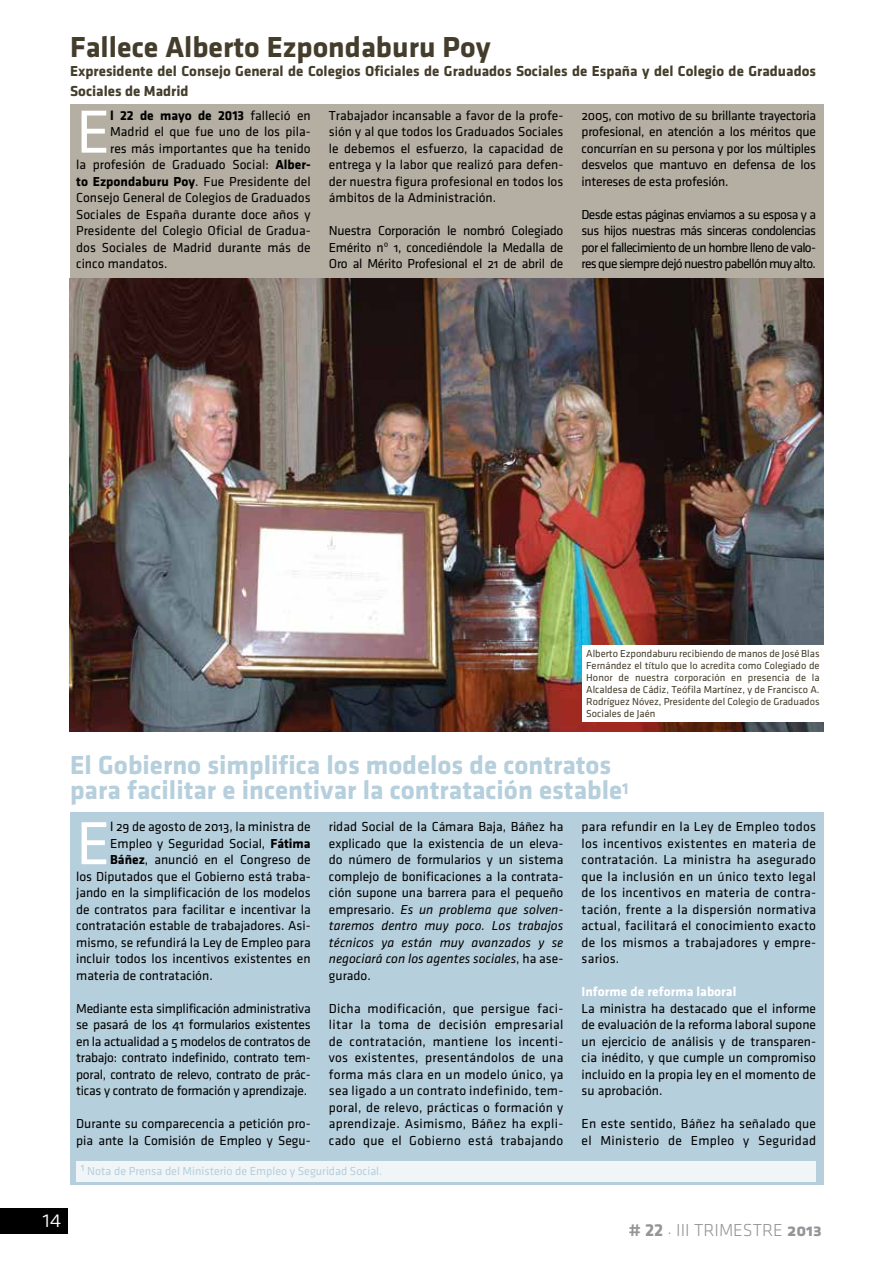
<style>
.page{position:relative;width:893px;height:1263px;background:#fff}
.page>*{position:absolute;margin:0;border:0;box-sizing:border-box;transform-origin:0 0}
.t1{font:63px "Klavika Regular OSF";color:#fff}
.t2{font:700 30px "Klavika";color:#443d2b}
.t3{font:700 27px/25.5px "Klavika";color:#b6cfdc}
.t4{font:24px "Klavika Light Caps SC";color:#fff}
.t5{font:18px "Klavika Light Caps SC";color:#939598}
.t6{font:700 15px/19.5px "Klavika";color:#443d2b}
.t7{font:13.5px/16.5px "Klavika Regular OSF";color:#000;text-align:justify}
.t8{font:italic 13.5px/16.5px "Klavika";color:#000;text-align:justify}
.t9{font:700 13.5px "Klavika";color:#000}
.t10{font:700 13.5px "Klavika";color:#fff}
.t11{font:12px "Klavika Regular OSF";color:#b6cfdc}
.t12{font:10.5px/12px "Klavika Regular OSF";color:#443d2b;text-align:justify}
.s1{font-family:"Klavika Regular OSF";font-weight:400}
.s2{font-family:"Klavika";font-weight:700}
.s3{font-family:"Klavika Regular OSF";font-style:normal}
.s4{font-family:"Klavika Bold Caps SC"}
</style>
<div class="page">
<div style="left:0;top:1208px;width:67px;height:25px;background:#000"></div>
<div style="left:70px;top:104px;width:753px;height:599px;background:#b4aea3"></div>
<div style="left:70px;top:812px;width:753px;height:373px;background:#b6cfdc"></div>
<img style="left:70px;top:278px;width:753px;height:453px">
<div style="left:76px;top:1161px;width:740px;height:20px;background:#f0f5f8"></div>
<div style="left:582px;top:645px;width:242px;height:77px;background:#fff"></div>
<h2 class="t2" style="left:70px;top:30px;width:422px">Fallece Alberto Ezpondaburu Poy</h2>
<p class="t6" style="left:70px;top:62px;width:747px">Expresidente del Consejo General de Colegios Oficiales de Graduados Sociales de España y del Colegio de Graduados<br>Sociales de Madrid</p>
<h1 class="t1" style="left:76px;top:99px;width:36px">E</h1>
<p class="t9" style="left:110px;top:108px;width:202px">l 22 de mayo de 2013 <span class="s1">falleció en</span></p>
<p class="t7" style="left:110px;top:124px;width:202px">Madrid el que fue uno de los pila-</p>
<p class="t7" style="left:110px;top:140px;width:202px">res más importantes que ha tenido</p>
<p class="t7" style="left:76px;top:157px;width:236px">la profesión de Graduado Social: <span class="s2">Alber-</span></p>
<p class="t7" style="left:76px;top:173px;width:236px"><span class="s2">to Ezpondaburu Poy</span>. Fue Presidente del</p>
<p class="t7" style="left:76px;top:190px;width:236px">Consejo General de Colegios de Graduados</p>
<p class="t7" style="left:76px;top:206px;width:236px">Sociales de España durante doce años y</p>
<p class="t7" style="left:76px;top:223px;width:236px">Presidente del Colegio Oficial de Gradua-</p>
<p class="t7" style="left:76px;top:239px;width:236px">dos Sociales de Madrid durante más de</p>
<p class="t7" style="left:76px;top:256px;width:93px">cinco mandatos.</p>
<p class="t7" style="left:329px;top:107px;width:236px">Trabajador incansable a favor de la profe&shy;sión y al que todos los Graduados Sociales le debemos el esfuerzo, la capacidad de entrega y la labor que realizó para defen&shy;der nuestra figura profesional en todos los ámbitos de la Administración.</p>
<p class="t7" style="left:329px;top:222px;width:236px">Nuestra Corporación le nombró Colegiado Emérito nº 1, concediéndole la Medalla de Oro al Mérito Profesional el 21 de abril de</p>
<p class="t7" style="left:582px;top:107px;width:236px">2005, con motivo de su brillante trayectoria profesional, en atención a los méritos que concurrían en su persona y por los múltiples desvelos que mantuvo en defensa de los intereses de esta profesión.</p>
<p class="t7" style="left:582px;top:206px;width:236px">Desde estas páginas enviamos a su esposa y a sus hijos nuestras más sinceras condolencias por el fallecimiento de un hombre lleno de valo&shy;res que siempre dejó nuestro pabellón muy alto.</p>
<p class="t12" style="left:586px;top:648px;width:235px">Alberto Ezpondaburu recibiendo de manos de José Blas Fernández el título que lo acredita como Colegiado de Honor de nuestra corporación en presencia de la Alcaldesa de Cádiz, Teófila Martínez, y de Francisco A.<br>Rodríguez Nóvez, Presidente del Colegio de Graduados Sociales de Jaén</p>
<h3 class="t3" style="left:70px;top:752px;width:560px">El Gobierno simplifica los modelos de contratos para facilitar e incentivar la contratación estable<sup>1</sup></h3>
<h1 class="t1" style="left:76px;top:811px;width:36px">E</h1>
<p class="t7" style="left:110px;top:819px;width:202px">l 29 de agosto de 2013, la ministra de</p>
<p class="t7" style="left:110px;top:835px;width:202px">Empleo y Seguridad Social, <span class="s2">Fátima</span></p>
<p class="t7" style="left:110px;top:852px;width:202px"><span class="s2">Báñez</span>, anunció en el Congreso de</p>
<p class="t7" style="left:76px;top:868px;width:236px">los Diputados que el Gobierno está traba-</p>
<p class="t7" style="left:76px;top:885px;width:236px">jando en la simplificación de los modelos</p>
<p class="t7" style="left:76px;top:901px;width:236px">de contratos para facilitar e incentivar la</p>
<p class="t7" style="left:76px;top:918px;width:236px">contratación estable de trabajadores. Asi-</p>
<p class="t7" style="left:76px;top:934px;width:236px">mismo, se refundirá la Ley de Empleo para</p>
<p class="t7" style="left:76px;top:951px;width:236px">incluir todos los incentivos existentes en</p>
<p class="t7" style="left:76px;top:967px;width:138px">materia de contratación.</p>
<p class="t7" style="left:76px;top:1000px;width:236px">Mediante esta simplificación administrativa se pasará de los 41 formularios existentes en la actualidad a 5 modelos de contratos de trabajo: contrato indefinido, contrato tem&shy;poral, contrato de relevo, contrato de prác&shy;ticas y contrato de formación y aprendizaje.</p>
<p class="t7" style="left:76px;top:1116px;width:236px">Durante su comparecencia a petición pro&shy;pia ante la Comisión de Empleo y Segu-</p>
<p class="t7" style="left:329px;top:819px;width:236px">ridad Social de la Cámara Baja, Báñez ha explicado que la existencia de un eleva&shy;do número de formularios y un sistema complejo de bonificaciones a la contrata&shy;ción supone una barrera para el pequeño</p>
<p class="t8" style="left:329px;top:901px;width:236px"><span class="s3">empresario.</span> Es un problema que solven&shy;taremos dentro muy poco. Los trabajos técnicos ya están muy avanzados y se negociará con los agentes sociales<span class="s3">, ha ase-</span></p>
<p class="t7" style="left:329px;top:967px;width:43px">gurado.</p>
<p class="t7" style="left:329px;top:1000px;width:236px">Dicha modificación, que persigue faci&shy;litar la toma de decisión empresarial de contratación, mantiene los incenti&shy;vos existentes, presentándolos de una forma más clara en un modelo único, ya sea ligado a un contrato indefinido, tem&shy;poral, de relevo, prácticas o formación y aprendizaje. Asimismo, Báñez ha expli&shy;cado que el Gobierno está trabajando</p>
<p class="t11" style="left:80px;top:1165px;width:303px">1 Nota de Prensa del Ministerio de Empleo y Seguridad Social.</p>
<p class="t7" style="left:582px;top:818px;width:236px">para refundir en la Ley de Empleo todos los incentivos existentes en materia de contratación. La ministra ha asegurado que la inclusión en un único texto legal de los incentivos en materia de contra&shy;tación, frente a la dispersión normativa actual, facilitará el conocimiento exacto de los mismos a trabajadores y empre&shy;sarios.</p>
<p class="t10" style="left:582px;top:984px;width:156px">Informe de reforma laboral</p>
<p class="t7" style="left:582px;top:1000px;width:236px">La ministra ha destacado que el informe de evaluación de la reforma laboral supone un ejercicio de análisis y de transparen&shy;cia inédito, y que cumple un compromiso incluido en la propia ley en el momento de su aprobación.</p>
<p class="t7" style="left:582px;top:1115px;width:236px">En este sentido, Báñez ha señalado que el Ministerio de Empleo y Seguridad</p>
<h3 class="t4" style="left:43px;top:1206px;width:20px">14</h3>
<h3 class="t5" style="left:629px;top:1221px;width:195px"><span class="s2"># 22</span> · III TRIMESTRE <span class="s4">2013</span></h3>
</div>
